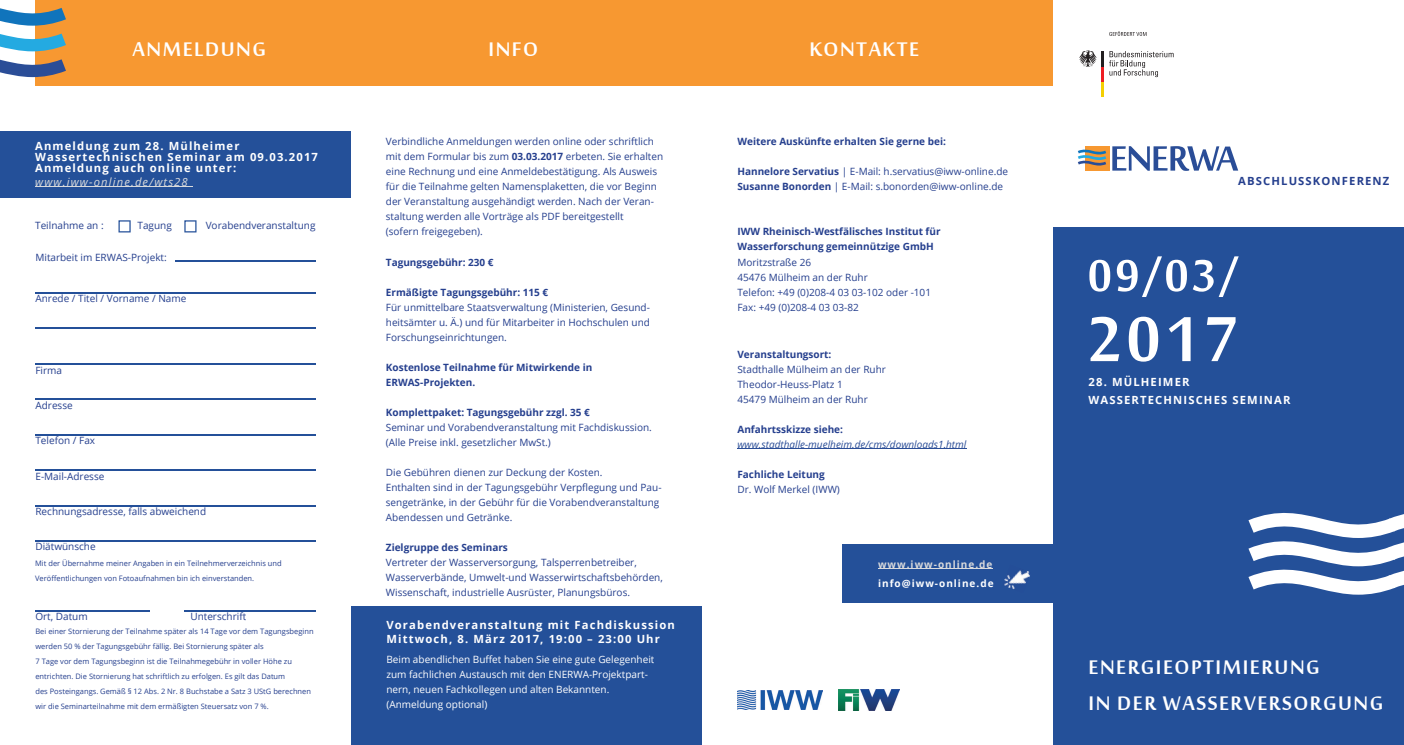
<style>
.page{position:relative;width:1404px;height:745px;background:#fff}
.page>*{position:absolute;margin:0;border:0;box-sizing:border-box;transform-origin:0 0}
.t1{font:97.5px "Mool Boran";color:#fff}
.t2{font:69.12px "Mool Boran";color:#fff}
.t3{font:30px/36px "Mool Boran";letter-spacing:.05em;color:#fff}
.t4{font:700 11.25px/11.2px "Open Sans";letter-spacing:.1em;color:#fff}
.t5{font:italic 11.25px "Open Sans";letter-spacing:.1em;color:#d9dadc}
.t6{font:700 11.25px "Open Sans";letter-spacing:.1em;color:#253f8e}
.t7{font:10px/15px "Open Sans";color:#253f8e}
.t8{font:700 10px/15px "Open Sans";color:#253f8e}
.t9{font:10px/15px "Open Sans";color:#fff}
.t10{font:italic 10px "Open Sans";color:#2a4d97}
.t11{font:700 10px "Open Sans";letter-spacing:.1em;color:#fff}
.t12{font:700 10px "Open Sans";letter-spacing:.1em;color:#d9dadc}
.t13{font:7.5px/15px "Open Sans";color:#253f8e}
.s1{font-weight:700}
</style>
<div class="page">
<div style="left:842px;top:544px;width:210px;height:58px;background:#245099"></div>
<div style="left:35px;top:0;width:1017px;height:85px;background:#f79831"></div>
<svg style="left:0;top:8px;width:66px;height:69px"></svg>
<div style="left:1052px;top:227px;width:351px;height:517px;background:#245099"></div>
<svg style="left:1077px;top:146px;width:161px;height:25px"></svg>
<svg style="left:1248px;top:512px;width:155px;height:82px"></svg>
<svg style="left:1079px;top:50px;width:94px;height:47px"></svg>
<svg style="left:1109px;top:31px;width:37px;height:5px"></svg>
<div style="left:0;top:131px;width:351px;height:66px;background:#245099"></div>
<div style="left:351px;top:606px;width:351px;height:138px;background:#245099"></div>
<hr style="left:35px;top:186px;width:158px;height:1px;background:#d9dadc">
<hr style="left:35px;top:292px;width:280px;height:1px;background:#245099">
<hr style="left:35px;top:327px;width:280px;height:1px;background:#245099">
<hr style="left:35px;top:363px;width:280px;height:1px;background:#245099">
<hr style="left:35px;top:398px;width:280px;height:1px;background:#245099">
<hr style="left:35px;top:433px;width:280px;height:2px;background:#245099">
<hr style="left:35px;top:469px;width:280px;height:1px;background:#245099">
<hr style="left:35px;top:504px;width:280px;height:2px;background:#245099">
<hr style="left:35px;top:540px;width:280px;height:1px;background:#245099">
<hr style="left:35px;top:609px;width:115px;height:2px;background:#245099">
<hr style="left:184px;top:609px;width:131px;height:2px;background:#245099">
<hr style="left:175px;top:260px;width:140px;height:1px;background:#245099">
<svg style="left:118px;top:220px;width:13px;height:12px"></svg>
<svg style="left:184px;top:220px;width:12px;height:12px"></svg>
<img style="left:838px;top:689px;width:61px;height:21px">
<img style="left:737px;top:690px;width:85px;height:19px">
<hr style="left:737px;top:448px;width:229px;height:1px;background:#2a4d97">
<hr style="left:878px;top:568px;width:114px;height:1px;background:#d9dadc">
<img style="left:1004px;top:570px;width:26px;height:19px">
<h3 class="t3" style="left:133px;top:28px;width:135px">ANMELDUNG</h3>
<h3 class="t3" style="left:488px;top:28px;width:51px">INFO</h3>
<h3 class="t3" style="left:809px;top:28px;width:111px">KONTAKTE</h3>
<p class="t4" style="left:35px;top:140px;width:284px">Anmeldung zum 28. Mülheimer<br>Wassertechnischen Seminar am 09.03.2017<br>Anmeldung auch online unter:</p>
<p class="t5" style="left:35px;top:174px;width:154px">www.iww-online.de/wts28</p>
<p class="t7" style="left:35px;top:217px;width:70px">Teilnahme an :</p>
<p class="t7" style="left:137px;top:217px;width:36px">Tagung</p>
<p class="t7" style="left:206px;top:217px;width:111px">Vorabendveranstaltung</p>
<p class="t7" style="left:35px;top:250px;width:133px">Mitarbeit im ERWAS-Projekt:</p>
<p class="t7" style="left:35px;top:290px;width:152px">Anrede / Titel / Vorname / Name</p>
<p class="t7" style="left:35px;top:362px;width:28px">Firma</p>
<p class="t7" style="left:35px;top:397px;width:39px">Adresse</p>
<p class="t7" style="left:35px;top:432px;width:61px">Telefon / Fax</p>
<p class="t7" style="left:35px;top:468px;width:70px">E-Mail-Adresse</p>
<p class="t7" style="left:35px;top:503px;width:172px">Rechnungsadresse, falls abweichend</p>
<p class="t7" style="left:35px;top:538px;width:62px">Diätwünsche</p>
<p class="t13" style="left:35px;top:555px;width:248px">Mit der Übernahme meiner Angaben in ein Teilnehmerverzeichnis und<br>Veröffentlichungen von Fotoaufnahmen bin ich einverstanden.</p>
<p class="t7" style="left:35px;top:608px;width:54px">Ort, Datum</p>
<p class="t7" style="left:190px;top:608px;width:57px">Unterschrift</p>
<p class="t13" style="left:35px;top:623px;width:280px">Bei einer Stornierung der Teilnahme später als 14 Tage vor dem Tagungsbeginn werden 50 % der Tagungsgebühr fällig. Bei Stornierung später als<br>7 Tage vor dem Tagungsbeginn ist die Teilnahmegebühr in voller Höhe zu entrichten. Die Stornierung hat schriftlich zu erfolgen. Es gilt das Datum<br>des Posteingangs. Gemäß § 12 Abs. 2 Nr. 8 Buchstabe a Satz 3 UStG berechnen wir die Seminarteilnahme mit dem ermäßigten Steuersatz von 7 %.</p>
<p class="t7" style="left:386px;top:134px;width:279px">Verbindliche Anmeldungen werden online oder schriftlich mit dem Formular bis zum <span class="s1">03.03.2017</span> erbeten. Sie erhalten eine Rechnung und eine Anmeldebestätigung. Als Ausweis für die Teilnahme gelten Namensplaketten, die vor Beginn der Veranstaltung ausgehändigt werden. Nach der Veran&shy;staltung werden alle Vorträge als PDF bereitgestellt<br>(sofern freigegeben).</p>
<p class="t8" style="left:386px;top:254px;width:109px">Tagungsgebühr: 230 €</p>
<p class="t8" style="left:386px;top:284px;width:164px">Ermäßigte Tagungsgebühr: 115 €</p>
<p class="t7" style="left:386px;top:299px;width:265px;text-align:justify">Für unmittelbare Staatsverwaltung (Ministerien, Gesund&shy;heitsämter u. Ä.) und für Mitarbeiter in Hochschulen und Forschungseinrichtungen.</p>
<p class="t8" style="left:386px;top:359px;width:208px">Kostenlose Teilnahme für Mitwirkende in<br>ERWAS-Projekten.</p>
<p class="t8" style="left:386px;top:404px;width:205px">Komplettpaket: Tagungsgebühr zzgl. 35 €</p>
<p class="t7" style="left:386px;top:419px;width:267px">Seminar und Vorabendveranstaltung mit Fachdiskussion. (Alle Preise inkl. gesetzlicher MwSt.)</p>
<p class="t7" style="left:386px;top:464px;width:277px">Die Gebühren dienen zur Deckung der Kosten.<br>Enthalten sind in der Tagungsgebühr Verpflegung und Pau&shy;sengetränke, in der Gebühr für die Vorabendveranstaltung Abendessen und Getränke.</p>
<p class="t8" style="left:386px;top:539px;width:123px">Zielgruppe des Seminars</p>
<p class="t7" style="left:386px;top:554px;width:278px">Vertreter der Wasserversorgung, Talsperrenbetreiber,<br>Wasserverbände, Umwelt-und Wasserwirtschaftsbehörden,<br>Wissenschaft, industrielle Ausrüster, Planungsbüros.</p>
<p class="t4" style="left:386px;top:617px;width:290px;line-height:13.5px">Vorabendveranstaltung mit Fachdiskussion<br>Mittwoch, 8. März 2017, 19:00 – 23:00 Uhr</p>
<p class="t9" style="left:386px;top:650px;width:269px">Beim abendlichen Buffet haben Sie eine gute Gelegenheit zum fachlichen Austausch mit den ENERWA-Projektpart&shy;nern, neuen Fachkollegen und alten Bekannten. (Anmeldung optional)</p>
<p class="t8" style="left:737px;top:134px;width:210px">Weitere Auskünfte erhalten Sie gerne bei:</p>
<p class="t7" style="left:737px;top:164px;width:272px"><span class="s1">Hannelore Servatius</span> | E-Mail: h.servatius@iww-online.de<br><span class="s1">Susanne Bonorden</span> | E-Mail: s.bonorden@iww-online.de</p>
<p class="t8" style="left:737px;top:224px;width:205px">IWW Rheinisch-Westfälisches Institut für<br>Wasserforschung gemeinnützige GmbH</p>
<p class="t7" style="left:737px;top:254px;width:195px">Moritzstraße 26<br>45476 Mülheim an der Ruhr<br>Telefon: +49 (0)208-4 03 03-102 oder -101<br>Fax: +49 (0)208-4 03 03-82</p>
<p class="t8" style="left:737px;top:346px;width:95px">Veranstaltungsort:</p>
<p class="t7" style="left:737px;top:361px;width:150px">Stadthalle Mülheim an der Ruhr<br>Theodor-Heuss-Platz 1<br>45479 Mülheim an der Ruhr</p>
<p class="t8" style="left:737px;top:421px;width:107px">Anfahrtsskizze siehe:</p>
<p class="t10" style="left:737px;top:437px;width:230px">www.stadthalle-muelheim.de/cms/downloads1.html</p>
<p class="t8" style="left:737px;top:466px;width:89px">Fachliche Leitung</p>
<p class="t7" style="left:737px;top:481px;width:104px">Dr. Wolf Merkel (IWW)</p>
<p class="t12" style="left:878px;top:557px;width:116px">www.iww-online.de</p>
<p class="t11" style="left:878px;top:576px;width:117px">info@iww-online.de</p>
<p class="t6" style="left:1238px;top:173px;width:153px">ABSCHLUSSKONFERENZ</p>
<h2 class="t2" style="left:1087px;top:227px;width:151px">09/03/</h2>
<h1 class="t1" style="left:1087px;top:270px;width:151px">2017</h1>
<p class="t4" style="left:1088px;top:372px;width:203px;line-height:18px">28. MÜLHEIMER<br>WASSERTECHNISCHES SEMINAR</p>
<h3 class="t3" style="left:1088px;top:645px;width:296px">ENERGIEOPTIMIERUNG<br>IN DER WASSERVERSORGUNG</h3>
</div>
